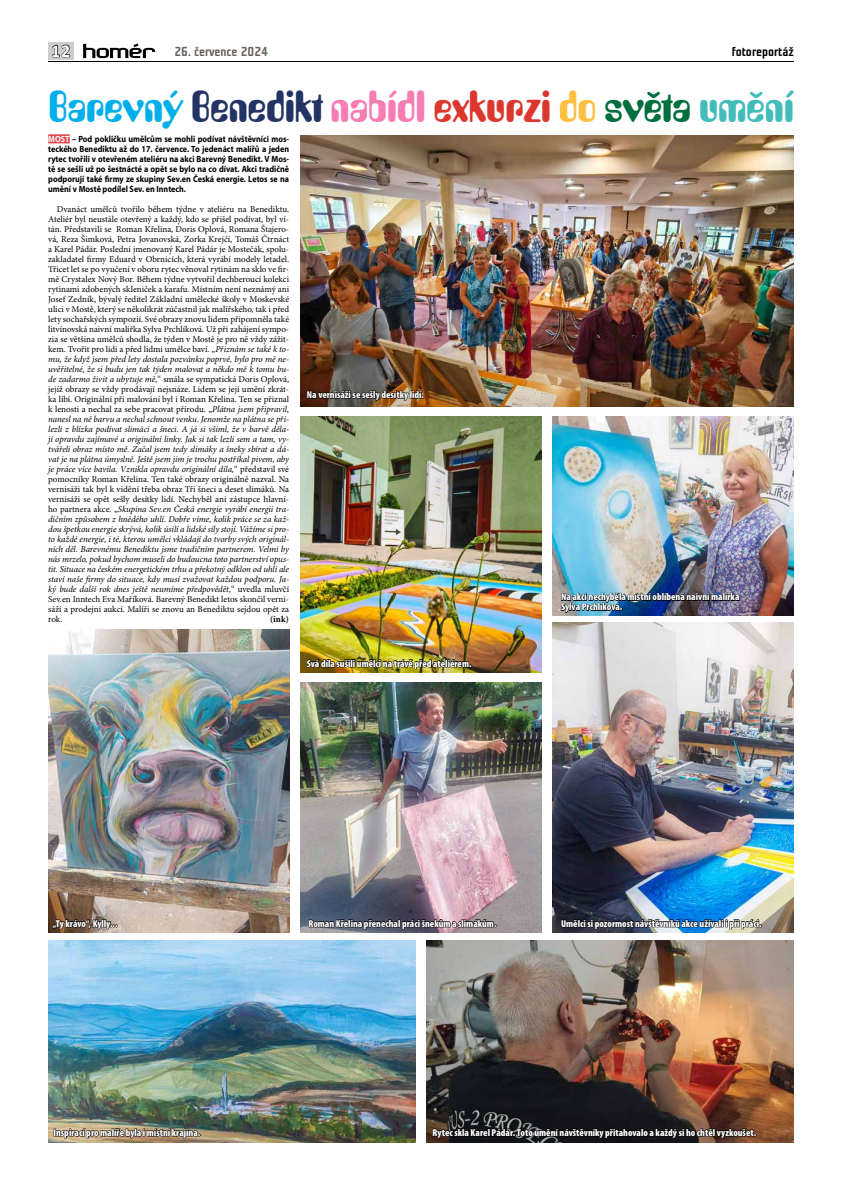
<style>
.page{position:relative;width:842px;height:1191px;background:#fff}
.page>*{position:absolute;margin:0;border:0;box-sizing:border-box;transform-origin:0 0}
.t1{font:43px "Amelia BT";color:#223364}
.t2{font:700 18px "Calibri";color:#fff}
.t3{font:13px "Teuton Fett";color:#66605c}
.t4{font:13px "Teuton Fett";color:#000}
.t5{font:900 condensed 10px/10px "Myriad Pro";color:#fff}
.t6{font:9px/10px "Minion Pro";color:#000;text-align:justify}
.t7{font:700 9px/10px "Myriad Pro";color:#000;text-align:justify;scale:.9 1}
.t8{font:700 9px "Minion Pro";color:#000}
.s1{color:#00afea}
.s2{color:#f67db4}
.s3{color:#db372e}
.s4{color:#ffbf3f}
.s5{color:#006f3d}
.s6{color:#42bdba}
.s7{color:#fff}
.s8{font-style:italic}
</style>
<div class="page">
<svg style="left:83px;top:43px;width:73px;height:16px"></svg>
<hr style="left:48px;top:62px;width:746px;height:1px;background:#000">
<svg style="left:48px;top:43px;width:25px;height:17px"></svg>
<svg style="left:52px;top:45px;width:18px;height:12px"></svg>
<div style="left:48px;top:134px;width:22px;height:9px;background:#de4247"></div>
<svg style="left:647px;top:92px;width:13px;height:6px"></svg>
<svg style="left:750px;top:92px;width:12px;height:6px"></svg>
<img style="left:300px;top:416px;width:241px;height:256px">
<img style="left:300px;top:135px;width:494px;height:271px">
<img style="left:427px;top:940px;width:367px;height:202px">
<img style="left:300px;top:682px;width:241px;height:250px">
<img style="left:553px;top:622px;width:241px;height:310px">
<img style="left:48px;top:940px;width:367px;height:202px">
<img style="left:553px;top:416px;width:241px;height:200px">
<img style="left:48px;top:629px;width:241px;height:303px">
<img style="left:306px;top:384px;width:118px;height:23px">
<img style="left:306px;top:653px;width:166px;height:30px">
<svg style="left:308px;top:913px;width:189px;height:20px;background:#58535f"></svg>
<svg style="left:51px;top:914px;width:67px;height:29px"></svg>
<img style="left:54px;top:1121px;width:147px;height:22px">
<svg style="left:432px;top:1122px;width:324px;height:21px;background:#221c1b"></svg>
<img style="left:560px;top:913px;width:202px;height:30px">
<img style="left:560px;top:586px;width:180px;height:41px">
<h2 class="t2" style="left:51px;top:38px;width:21px">12</h2>
<h3 class="t3" style="left:174px;top:45px;width:95px">26. července 2024</h3>
<h3 class="t4" style="left:732px;top:45px;width:63px">fotoreportáž</h3>
<h1 class="t1" style="left:48px;top:81px;width:747px"><span class="s1">Barevný</span> Benedikt <span class="s2">nabídl</span> <span class="s3">exkurzi</span> <span class="s4">do</span> <span class="s5">sveta</span> <span class="s6">umení</span></h1>
<p class="t7" style="left:48px;top:134px;width:269px"><span class="s7">MOST</span> – Pod pokličku umělcům se mohli podívat návštěvníci mos&shy;teckého Benediktu až do 17. července. To jedenáct malířů a jeden rytec tvořili v otevřeném ateliéru na akci Barevný Benedikt. V Mos&shy;tě se sešli už po šestnácté a opět se bylo na co dívat. Akci tradičně podporují také firmy ze skupiny Sev.en Česká energie. Letos se na umění v Mostě podílel Sev. en Inntech.</p>
<p class="t6" style="left:48px;top:204px;width:242px;text-indent:9px">Dvanáct umělců tvořilo během týdne v ateliéru na Benediktu.<br>Ateliér byl neustále otevřený a každý, kdo se přišel podívat, byl ví&shy;tán. Představili se Roman Křelina, Doris Oplová, Romana Štajero&shy;vá, Reza Šimková, Petra Jovanovská, Zorka Krejčí, Tomáš Čtrnáct a Karel Pádár. Poslední jmenovaný Karel Pádár je Mostečák, spolu&shy;zakladatel firmy Eduard v Obrnicích, která vyrábí modely letadel.<br>Třicet let se po vyučení v oboru rytec věnoval rytinám na sklo ve fir&shy;mě Crystalex Nový Bor. Během týdne vytvořil dechberoucí kolekci rytinami zdobených skleniček a karafu. Místním není neznámý ani Josef Zedník, bývalý ředitel Základní umělecké školy v Moskevské ulici v Mostě, který se několikrát zúčastnil jak malířského, tak i před lety sochařských sympozií. Své obrazy znovu lidem připomněla také litvínovská naivní malířka Sylva Prchlíková. Už při zahájení sympo&shy;zia se většina umělců shodla, že týden v Mostě je pro ně vždy zážit&shy;kem. Tvořit pro lidi a před lidmi umělce baví. „<span class="s8">Přiznám se také k to&shy;mu, že když jsem před lety dostala pozvánku poprvé, bylo pro mě ne&shy;uvěřitelné, že si budu jen tak týden malovat a někdo mě k tomu bu&shy;de zadarmo živit a ubytuje mě,</span>“ smála se sympatická Doris Oplová, jejíž obrazy se vždy prodávají nejsnáze. Lidem se její umění zkrát&shy;ka líbí. Originální při malování byl i Roman Křelina. Ten se přiznal k lenosti a nechal za sebe pracovat přírodu. „<span class="s8">Plátna jsem připravil, nanesl na ně barvu a nechal schnout venku. Jenomže na plátna se při&shy;lezli z blízka podívat slimáci a šneci. A já si všiml, že v barvě děla&shy;jí opravdu zajímavé a originální linky. Jak si tak lezli sem a tam, vy&shy;tvářeli obraz místo mě. Začal jsem tedy slimáky a šneky sbírat a dá&shy;vat je na plátna úmyslně. Ještě jsem jim je trochu postříkal pivem, aby je práce více bavila. Vznikla opravdu originální díla,</span>“ představil své pomocníky Roman Křelina. Ten také obrazy originálně nazval. Na vernisáži tak byl k vidění třeba obraz Tři šneci a deset slimáků. Na vernisáži se opět sešly desítky lidí. Nechyběl ani zástupce hlavní&shy;ho partnera akce. „<span class="s8">Skupina Sev.en Česká energie vyrábí energii tra&shy;dičním způsobem z hnědého uhlí. Dobře víme, kolik práce se za kaž&shy;dou špetkou energie skrývá, kolik úsilí a lidské síly stojí. Vážíme si pro&shy;to každé energie, i té, kterou umělci vkládají do tvorby svých originál&shy;ních děl. Barevnému Benediktu jsme tradičním partnerem. Velmi by nás mrzelo, pokud bychom museli do budoucna toto partnerství opus&shy;tit. Situace na českém energetickém trhu a překotný odklon od uhlí ale staví naše firmy do situace, kdy musí zvažovat každou podporu. Ja&shy;ký bude další rok dnes ještě neumíme předpovědět,</span>“ uvedla mluvčí Sev.en Inntech Eva Maříková. Barevný Benedikt letos skončil verni&shy;sáží a prodejní aukcí. Malíři se znovu an Benediktu sejdou opět za rok.</p>
<p class="t8" style="left:270px;top:613px;width:20px">(ink)</p>
<p class="t5" style="left:307px;top:389px;width:119px">Na vernisáži se sešly desítky lidí.</p>
<p class="t5" style="left:307px;top:658px;width:166px">Svá díla sušili umělci na trávě před ateliérem.</p>
<p class="t5" style="left:561px;top:591px;width:180px">Na akci nechyběla místní oblíbená naivní malířka<br>Sylva Prchlíková.</p>
<p class="t5" style="left:53px;top:918px;width:66px">„Ty krávo“, Kylly...</p>
<p class="t5" style="left:308px;top:918px;width:189px">Roman Křelina přenechal práci šnekům a slimákům.</p>
<p class="t5" style="left:561px;top:918px;width:202px">Umělci si pozormost návštěvníků akce užívali i při práci.</p>
<p class="t5" style="left:53px;top:1127px;width:148px">Inspirací pro malíře byla i místní krajina.</p>
<p class="t5" style="left:433px;top:1127px;width:325px">Rytec skla Karel Pádár. Toto umění návštěvníky přitahovalo a každý si ho chtěl vyzkoušet.</p>
</div>
